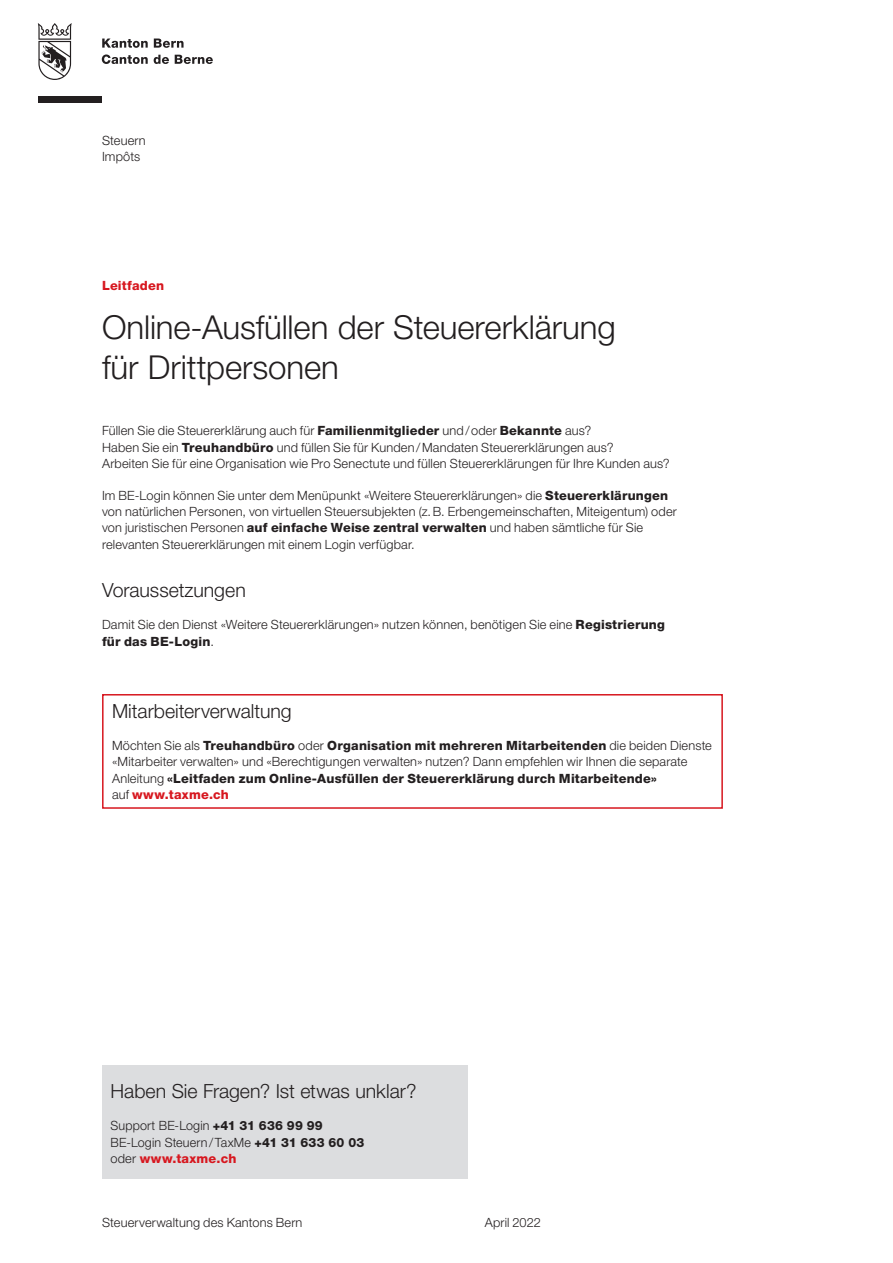
<style>
.page{position:relative;width:893px;height:1263px;background:#fff}
.page>*{position:absolute;margin:0;border:0;box-sizing:border-box;transform-origin:0 0}
.H_22pt{font:300 33px/40.3px "Helvetica Neue LT Std";letter-spacing:-.005em;color:#231f20}
.H_13pt{font:300 19.5px "Helvetica Neue LT Std";color:#231f20}
.GT{font:300 12.75px/16.2px "Helvetica Neue LT Std";letter-spacing:.015em;color:#231f20}
.Lauftext_8_5pt_Flatt{font:300 12.75px/16.2px "Helvetica Neue LT Std";letter-spacing:.015em;color:#231f20}
.Lauftext_8_5pt_Flatt-2{font:800 12.75px "Helvetica Neue LT Std";letter-spacing:.015em;color:#d7171f}
.s1{font-weight:800}
.s2{font-weight:800;color:#d7171f}
</style>
<div class="page">
<div style="left:102px;top:694px;width:621px;height:115px;border:2px solid #d7171f"></div>
<div style="left:38px;top:96px;width:64px;height:7px;background:#231f20"></div>
<svg style="left:38px;top:23px;width:34px;height:57px"></svg>
<svg style="left:102px;top:39px;width:46px;height:9px"></svg>
<svg style="left:154px;top:38px;width:30px;height:10px"></svg>
<svg style="left:102px;top:54px;width:46px;height:10px"></svg>
<svg style="left:154px;top:55px;width:15px;height:9px"></svg>
<svg style="left:175px;top:55px;width:38px;height:9px"></svg>
<div style="left:102px;top:1066px;width:366px;height:113px;background:#dcdddf"></div>
<p class="Lauftext_8_5pt_Flatt" style="left:102px;top:132px;width:45px">Steuern</p>
<p class="Lauftext_8_5pt_Flatt" style="left:102px;top:148px;width:40px">Impôts</p>
<p class="Lauftext_8_5pt_Flatt-2" style="left:102px;top:278px;width:64px">Leitfaden</p>
<p class="H_22pt" style="left:102px;top:306px;width:515px">Online-Ausfüllen der Steuererklärung für Drittpersonen</p>
<p class="GT" style="left:102px;top:423px;width:569px">Füllen Sie die Steuererklärung auch für <span class="s1">Familienmitglieder</span> und/oder <span class="s1">Bekannte</span> aus?<br>Haben Sie ein <span class="s1">Treuhandbüro</span> und füllen Sie für Kunden/Mandaten Steuererklärungen aus?<br>Arbeiten Sie für eine Organisation wie Pro Senectute und füllen Steuererklärungen für Ihre Kunden aus?</p>
<p class="GT" style="left:102px;top:487px;width:576px">Im BE-Login können Sie unter dem Menüpunkt «Weitere Steuererklärungen» die <span class="s1">Steuererklärungen </span>von natürlichen Personen, von virtuellen Steuersubjekten (z.B. Erbengemeinschaften, Miteigentum) oder von juristischen Personen <span class="s1">auf einfache Weise zentral verwalten</span> und haben sämtliche für Sie relevanten Steuererklärungen mit einem Login verfügbar.</p>
<p class="H_13pt" style="left:102px;top:578px;width:145px">Voraussetzungen</p>
<p class="GT" style="left:102px;top:616px;width:564px">Damit Sie den Dienst «Weitere Steuererklärungen» nutzen können, benötigen Sie eine <span class="s1">Registrierung für das BE-Login</span>.</p>
<p class="H_13pt" style="left:112px;top:699px;width:181px">Mitarbeiterverwaltung</p>
<p class="GT" style="left:112px;top:737px;width:601px">Möchten Sie als <span class="s1">Treuhandbüro</span> oder <span class="s1">Organisation mit mehreren Mitarbeitenden</span> die beiden Dienste «Mitarbeiter verwalten» und «Berechtigungen verwalten» nutzen? Dann empfehlen wir Ihnen die separate Anleitung <span class="s1">«Leitfaden zum Online-Ausfüllen der Steuererklärung durch Mitarbeitende»<br></span>auf <span class="s2">www.taxme.ch</span></p>
<p class="H_13pt" style="left:111px;top:1079px;width:308px">Haben Sie Fragen? Ist etwas unklar?</p>
<p class="Lauftext_8_5pt_Flatt" style="left:111px;top:1117px;width:255px">Support BE-Login <span class="s1">+41 31 636 99 99<br></span>BE-Login Steuern/TaxMe <span class="s1">+41 31 633 60 03 </span>oder <span class="s2">www.taxme.ch</span></p>
<p class="GT" style="left:102px;top:1214px;width:202px">Steuerverwaltung des Kantons Bern</p>
<p class="GT" style="left:485px;top:1214px;width:58px">April 2022</p>
</div>
